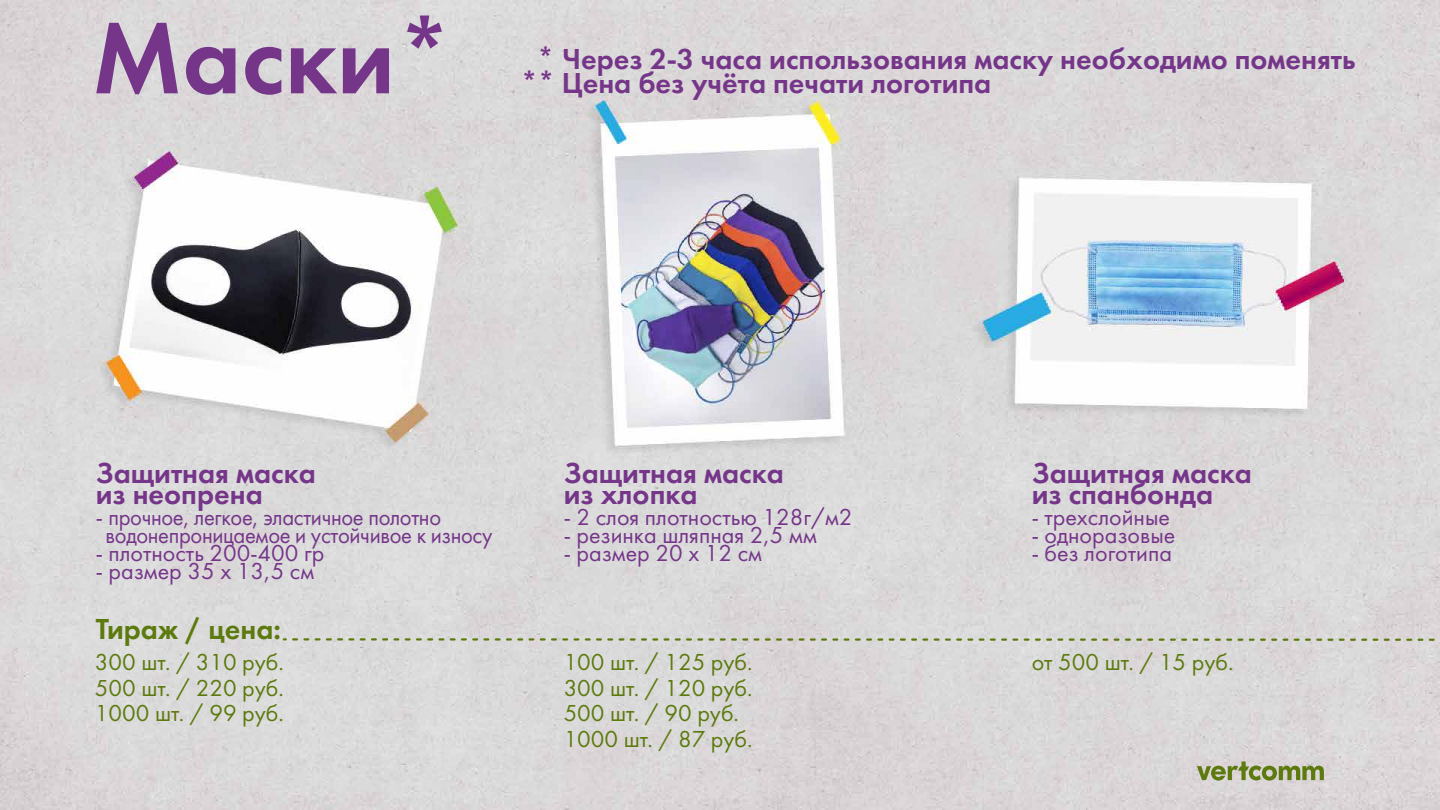
<style>
.page{position:relative;width:1440px;height:810px;background:#fff}
.page>*{position:absolute;margin:0;border:0;box-sizing:border-box;transform-origin:0 0}
.t1{font:103.88px "Futura Demi C";color:#753589}
.t2{font:30px/24.8px "Futura Demi C";color:#753589}
.t3{font:30px "Futura Demi C";color:#5c7a0d}
.t4{font:24px/18px "Futura Book C";color:#753589}
.t5{font:24px/25.5px "Futura Book C";color:#5c7a0d;text-align:justify}
</style>
<div class="page">
<img style="left:0;top:0;width:1440px;height:810px">
<svg style="left:1197px;top:761px;width:127px;height:20px;background:#a4ae80"></svg>
<svg style="left:284px;top:637px;width:1156px;height:5px;background:#bfc4ad"></svg>
<h1 class="t1" style="left:92px;top:-2px;width:364px">Маски*</h1>
<p class="t2" style="left:521px;top:46px;width:836px;text-indent:16px">* Через 2-3 часа использования маску необходимо поменять ** Цена без учёта печати логотипа</p>
<p class="t2" style="left:96px;top:461px;width:222px">Защитная маска</p>
<p class="t2" style="left:96px;top:482px;width:169px">из неопрена</p>
<p class="t4" style="left:106px;top:509px;width:389px;text-indent:-10px">- прочное, легкое, эластичное полотно водонепроницаемое и устойчивое к износу</p>
<p class="t4" style="left:96px;top:545px;width:230px">- плотность 200-400 гр</p>
<p class="t4" style="left:96px;top:563px;width:220px">- размер 35 х 13,5 см</p>
<p class="t3" style="left:96px;top:612px;width:187px">Тираж / цена:</p>
<p class="t2" style="left:564px;top:461px;width:222px">Защитная маска</p>
<p class="t2" style="left:564px;top:482px;width:135px">из хлопка</p>
<p class="t4" style="left:564px;top:509px;width:290px">- 2 слоя плотностью 128г/м2</p>
<p class="t4" style="left:564px;top:527px;width:255px">- резинка шляпная 2,5 мм</p>
<p class="t4" style="left:564px;top:545px;width:200px">- размер 20 х 12 см</p>
<p class="t2" style="left:1032px;top:461px;width:222px">Защитная маска</p>
<p class="t2" style="left:1032px;top:482px;width:183px">из спанбонда</p>
<p class="t4" style="left:1032px;top:509px;width:140px">- трехслойные</p>
<p class="t4" style="left:1032px;top:527px;width:145px">- одноразовые</p>
<p class="t4" style="left:1032px;top:545px;width:142px">- без логотипа</p>
<p class="t5" style="left:95px;top:650px;width:191px">300 шт. / 310 руб.<br>500 шт. / 220 руб.<br>1000 шт. / 99 руб.</p>
<p class="t5" style="left:564px;top:650px;width:191px;text-align:left">100 шт. / 125 руб.<br>300 шт. / 120 руб.<br>500 шт. / 90 руб.<br>1000 шт. / 87 руб.</p>
<p class="t5" style="left:1032px;top:650px;width:203px">от 500 шт. / 15 руб.</p>
</div>
